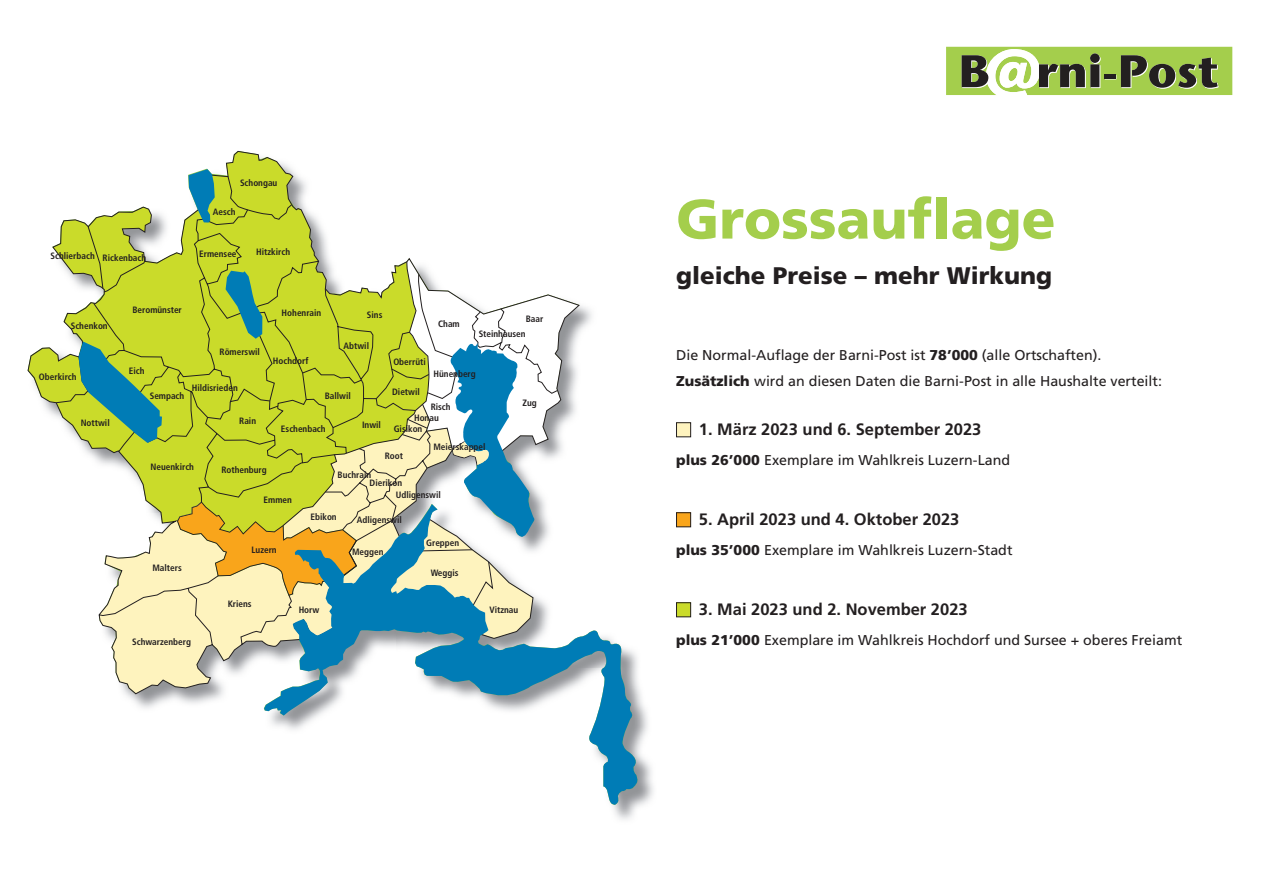
<style>
.page{position:relative;width:1263px;height:893px;background:#fff}
.page>*{position:absolute;margin:0;border:0;box-sizing:border-box;transform-origin:0 0}
.t1{font:900 55.5px "Frutiger LT Std";color:#a4ce4c}
.t2{font:900 24px "Frutiger LT Std";color:#231f20}
.t3{font:700 16.5px "Frutiger LT Std";color:#231f20}
.t4{font:14.25px/25.5px "Frutiger LT Std";color:#231f20}
.t5{font:700 condensed 9.15px/8.1px "Frutiger LT Std";color:#231f20}
.s1{font-weight:900}
</style>
<div class="page">
<div style="left:676px;top:423px;width:15px;height:14px;background:#fef3be"></div>
<div style="left:676px;top:422px;width:15px;height:15px;border:1px solid #231f20"></div>
<div style="left:676px;top:513px;width:15px;height:14px;background:#f9a51b"></div>
<div style="left:676px;top:512px;width:15px;height:15px;border:1px solid #231f20"></div>
<div style="left:676px;top:603px;width:15px;height:14px;background:#cadb2a"></div>
<div style="left:676px;top:602px;width:15px;height:15px;border:1px solid #231f20"></div>
<svg style="left:946px;top:47px;width:286px;height:48px;background:#92ab5b"></svg>
<svg style="left:27px;top:150px;width:554px;height:545px"></svg>
<svg style="left:535px;top:279px;width:23px;height:150px"></svg>
<svg style="left:264px;top:504px;width:376px;height:302px"></svg>
<svg style="left:55px;top:169px;width:480px;height:470px"></svg>
<p class="t5" style="left:240px;top:179px;width:39px">Schongau</p>
<p class="t5" style="left:51px;top:252px;width:97px">Schlierbach Rickenbach</p>
<p class="t5" style="left:213px;top:208px;width:24px">Aesch</p>
<p class="t5" style="left:199px;top:250px;width:39px">Ermensee</p>
<p class="t5" style="left:256px;top:248px;width:35px">Hitzkirch</p>
<p class="t5" style="left:71px;top:322px;width:38px">Schenkon</p>
<p class="t5" style="left:132px;top:306px;width:51px">Beromünster</p>
<p class="t5" style="left:282px;top:309px;width:41px">Hohenrain</p>
<p class="t5" style="left:367px;top:311px;width:17px">Sins</p>
<p class="t5" style="left:438px;top:320px;width:23px">Cham</p>
<p class="t5" style="left:526px;top:315px;width:19px">Baar</p>
<p class="t5" style="left:479px;top:330px;width:48px">Steinhausen</p>
<p class="t5" style="left:39px;top:372px;width:39px">Oberkirch</p>
<p class="t5" style="left:81px;top:419px;width:31px">Nottwil</p>
<p class="t5" style="left:129px;top:367px;width:17px">Eich</p>
<p class="t5" style="left:150px;top:391px;width:36px">Sempach</p>
<p class="t5" style="left:220px;top:348px;width:42px">Römerswil</p>
<p class="t5" style="left:192px;top:384px;width:48px">Hildisrieden</p>
<p class="t5" style="left:239px;top:417px;width:18px">Rain</p>
<p class="t5" style="left:273px;top:357px;width:37px">Hochdorf</p>
<p class="t5" style="left:344px;top:342px;width:27px">Abtwil</p>
<p class="t5" style="left:325px;top:392px;width:28px">Ballwil</p>
<p class="t5" style="left:281px;top:425px;width:46px">Eschenbach</p>
<p class="t5" style="left:362px;top:421px;width:20px">Inwil</p>
<p class="t5" style="left:393px;top:357px;width:34px">Oberrüti</p>
<p class="t5" style="left:392px;top:388px;width:29px">Dietwil</p>
<p class="t5" style="left:394px;top:411px;width:47px;line-height:11.7px;text-indent:20px">Honau<br>Gisikon</p>
<p class="t5" style="left:433px;top:370px;width:44px">Hünenberg</p>
<p class="t5" style="left:431px;top:403px;width:21px">Risch</p>
<p class="t5" style="left:523px;top:399px;width:16px">Zug</p>
<p class="t5" style="left:385px;top:451px;width:20px">Root</p>
<p class="t5" style="left:433px;top:443px;width:54px">Meierskappel</p>
<p class="t5" style="left:150px;top:463px;width:45px">Neuenkirch</p>
<p class="t5" style="left:221px;top:465px;width:47px">Rothenburg</p>
<p class="t5" style="left:264px;top:496px;width:30px">Emmen</p>
<p class="t5" style="left:152px;top:564px;width:31px">Malters</p>
<p class="t5" style="left:251px;top:546px;width:27px">Luzern</p>
<p class="t5" style="left:369px;top:471px;width:34px;text-indent:-32px">Buchrain<br>Dierikon</p>
<p class="t5" style="left:396px;top:491px;width:47px">Udligenswil</p>
<p class="t5" style="left:357px;top:515px;width:47px">Adligenswil</p>
<p class="t5" style="left:311px;top:513px;width:28px">Ebikon</p>
<p class="t5" style="left:352px;top:548px;width:33px">Meggen</p>
<p class="t5" style="left:426px;top:539px;width:35px">Greppen</p>
<p class="t5" style="left:431px;top:568px;width:29px">Weggis</p>
<p class="t5" style="left:132px;top:638px;width:60px">Schwarzenberg</p>
<p class="t5" style="left:228px;top:600px;width:26px">Kriens</p>
<p class="t5" style="left:299px;top:606px;width:22px">Horw</p>
<p class="t5" style="left:489px;top:606px;width:30px">Vitznau</p>
<h1 class="t1" style="left:676px;top:186px;width:381px">Grossauflage</h1>
<h2 class="t2" style="left:676px;top:261px;width:378px">gleiche Preise – mehr Wirkung</h2>
<h3 class="t4" style="left:676px;top:342px;width:487px">Die Normal-Auflage der Barni-Post ist <span class="s1">78’000</span> (alle Ortschaften).<br><span class="s1">Zusätzlich</span> wird an diesen Daten die Barni-Post in alle Haushalte verteilt:</h3>
<h3 class="t3" style="left:699px;top:420px;width:284px">1. März 2023 und 6. September 2023</h3>
<h3 class="t4" style="left:676px;top:447px;width:336px"><span class="s1">plus 26’000</span> Exemplare im Wahlkreis Luzern-Land</h3>
<h3 class="t3" style="left:699px;top:510px;width:262px">5. April 2023 und 4. Oktober 2023</h3>
<h3 class="t4" style="left:676px;top:537px;width:338px"><span class="s1">plus 35’000</span> Exemplare im Wahlkreis Luzern-Stadt</h3>
<h3 class="t3" style="left:699px;top:600px;width:270px">3. Mai 2023 und 2. November 2023</h3>
<h3 class="t4" style="left:676px;top:627px;width:508px"><span class="s1">plus 21’000</span> Exemplare im Wahlkreis Hochdorf und Sursee + oberes Freiamt</h3>
</div>
